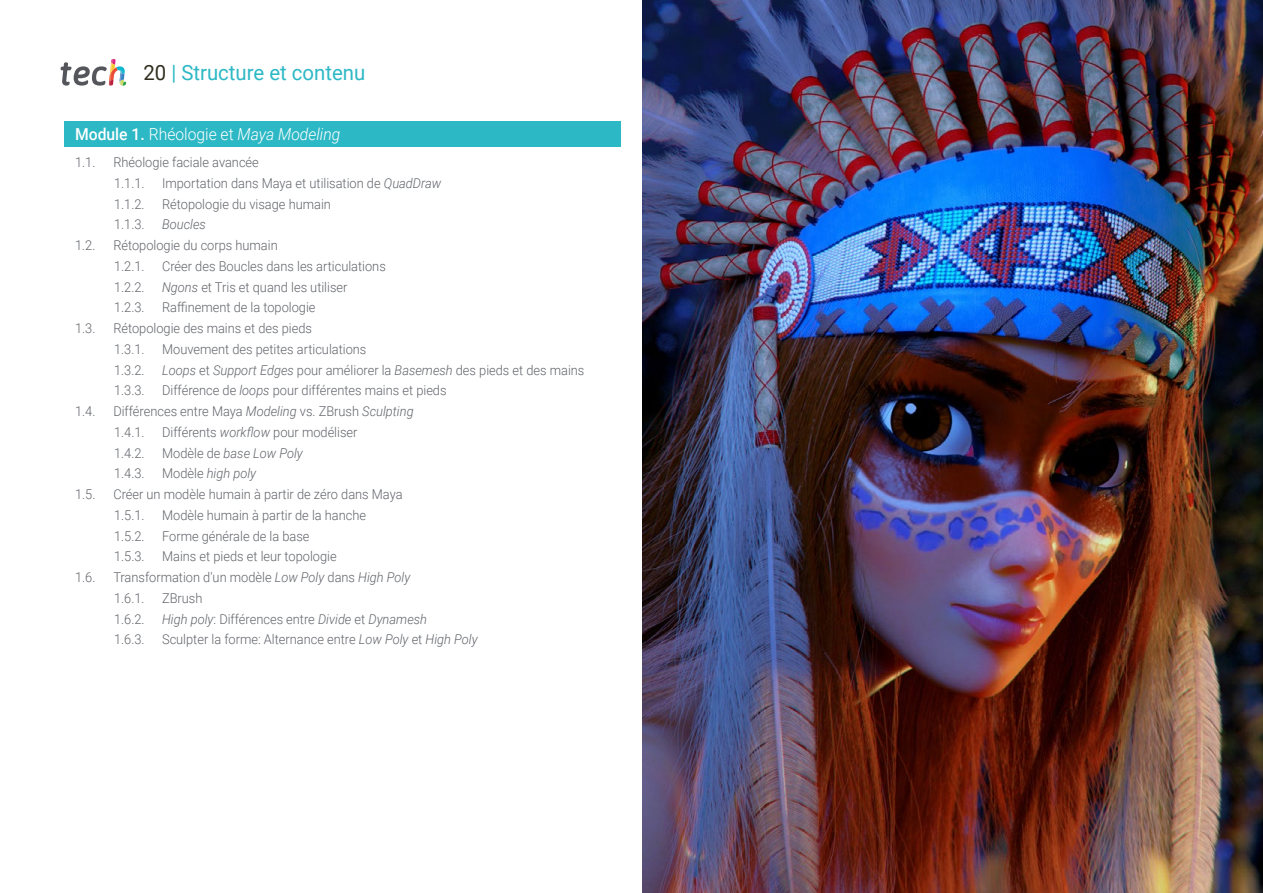
<style>
.page{position:relative;width:1263px;height:893px;background:#fff}
.page>*{position:absolute;margin:0;border:0;box-sizing:border-box;transform-origin:0 0}
.t1{font:21px "Roboto";color:#2db8c5}
.t2{font:italic 300 16.5px "Roboto";color:#fff;scale:.95 1}
.t3{font:300 13.5px/20.7px "Roboto";color:#61646a;scale:.95 1}
.t4{font:italic 300 13.5px "Roboto";color:#61646a;scale:.95 1}
.s1{color:#312e20}
.s2{font-weight:500;font-style:normal}
.s3{font-style:normal}
.s4{font-style:italic}
</style>
<div class="page">
<img style="left:642px;top:0;width:621px;height:893px">
<div style="left:64px;top:121px;width:557px;height:25px;background:#2db8c5"></div>
<svg style="left:61px;top:59px;width:65px;height:27px"></svg>
<h1 class="t1" style="left:144px;top:57px;width:223px"><span class="s1">20</span> | Structure et contenu</h1>
<p class="t2" style="left:75px;top:123px;width:281px"><span class="s2">Module 1.</span> <span class="s3">Rhéologie et</span> Maya Modeling</p>
<p class="t3" style="left:75px;top:151px;width:23px">1.1.</p>
<p class="t3" style="left:113px;top:151px;width:155px">Rhéologie faciale avancée<br>1.1.1.</p>
<p class="t3" style="left:162px;top:172px;width:295px">Importation dans Maya et utilisation de <span class="s4">QuadDraw</span></p>
<p class="t3" style="left:114px;top:193px;width:34px">1.1.2.</p>
<p class="t3" style="left:162px;top:193px;width:179px">Rétopologie du visage humain</p>
<p class="t3" style="left:114px;top:214px;width:34px">1.1.3.</p>
<p class="t4" style="left:162px;top:215px;width:48px">Boucles</p>
<p class="t3" style="left:75px;top:234px;width:23px">1.2.</p>
<p class="t3" style="left:113px;top:234px;width:175px">Rétopologie du corps humain<br>1.2.1.</p>
<p class="t3" style="left:162px;top:255px;width:237px">Créer des Boucles dans les articulations</p>
<p class="t3" style="left:114px;top:276px;width:34px">1.2.2.</p>
<p class="t3" style="left:162px;top:276px;width:197px"><span class="s4">Ngons</span> et Tris et quand les utiliser</p>
<p class="t3" style="left:114px;top:297px;width:34px">1.2.3.</p>
<p class="t3" style="left:162px;top:297px;width:163px">Raffinement de la topologie</p>
<p class="t3" style="left:75px;top:317px;width:23px">1.3.</p>
<p class="t3" style="left:113px;top:317px;width:211px">Rétopologie des mains et des pieds<br>1.3.1.</p>
<p class="t3" style="left:162px;top:338px;width:217px">Mouvement des petites articulations</p>
<p class="t3" style="left:114px;top:359px;width:34px">1.3.2.</p>
<p class="t3" style="left:162px;top:359px;width:446px"><span class="s4">Loops</span> et <span class="s4">Support Edges</span> pour améliorer la <span class="s4">Basemesh</span> des pieds et des mains</p>
<p class="t3" style="left:114px;top:380px;width:34px">1.3.3.</p>
<p class="t3" style="left:162px;top:380px;width:301px">Différence de <span class="s4">loops</span> pour différentes mains et pieds</p>
<p class="t3" style="left:75px;top:400px;width:23px">1.4.</p>
<p class="t3" style="left:113px;top:400px;width:318px">Différences entre Maya <span class="s4">Modeling</span> vs. ZBrush <span class="s4">Sculpting<br></span>1.4.1.</p>
<p class="t3" style="left:162px;top:421px;width:207px">Différents <span class="s4">workflow</span> pour modéliser</p>
<p class="t3" style="left:114px;top:442px;width:34px">1.4.2.</p>
<p class="t4" style="left:162px;top:443px;width:150px"><span class="s3">Modèle de</span> base Low Poly</p>
<p class="t3" style="left:114px;top:463px;width:34px">1.4.3.</p>
<p class="t4" style="left:162px;top:464px;width:101px"><span class="s3">Modèle</span> high poly</p>
<p class="t3" style="left:75px;top:483px;width:23px">1.5.</p>
<p class="t3" style="left:113px;top:483px;width:306px">Créer un modèle humain à partir de zéro dans Maya<br>1.5.1.</p>
<p class="t3" style="left:162px;top:504px;width:216px">Modèle humain à partir de la hanche</p>
<p class="t3" style="left:114px;top:525px;width:34px">1.5.2.</p>
<p class="t3" style="left:162px;top:525px;width:157px">Forme générale de la base</p>
<p class="t3" style="left:114px;top:546px;width:34px">1.5.3.</p>
<p class="t3" style="left:162px;top:546px;width:185px">Mains et pieds et leur topologie</p>
<p class="t3" style="left:75px;top:566px;width:23px">1.6.</p>
<p class="t3" style="left:113px;top:566px;width:314px">Transformation d'un modèle <span class="s4">Low Poly</span> dans <span class="s4">High Poly<br></span>1.6.1.</p>
<p class="t3" style="left:162px;top:587px;width:44px">ZBrush</p>
<p class="t3" style="left:114px;top:608px;width:34px">1.6.2.</p>
<p class="t4" style="left:162px;top:609px;width:280px">High poly<span class="s3">: Différences entre</span> Divide <span class="s3">et</span> Dynamesh</p>
<p class="t3" style="left:114px;top:629px;width:34px">1.6.3.</p>
<p class="t3" style="left:162px;top:629px;width:334px">Sculpter la forme: Alternance entre <span class="s4">Low Poly</span> et <span class="s4">High Poly</span></p>
</div>
